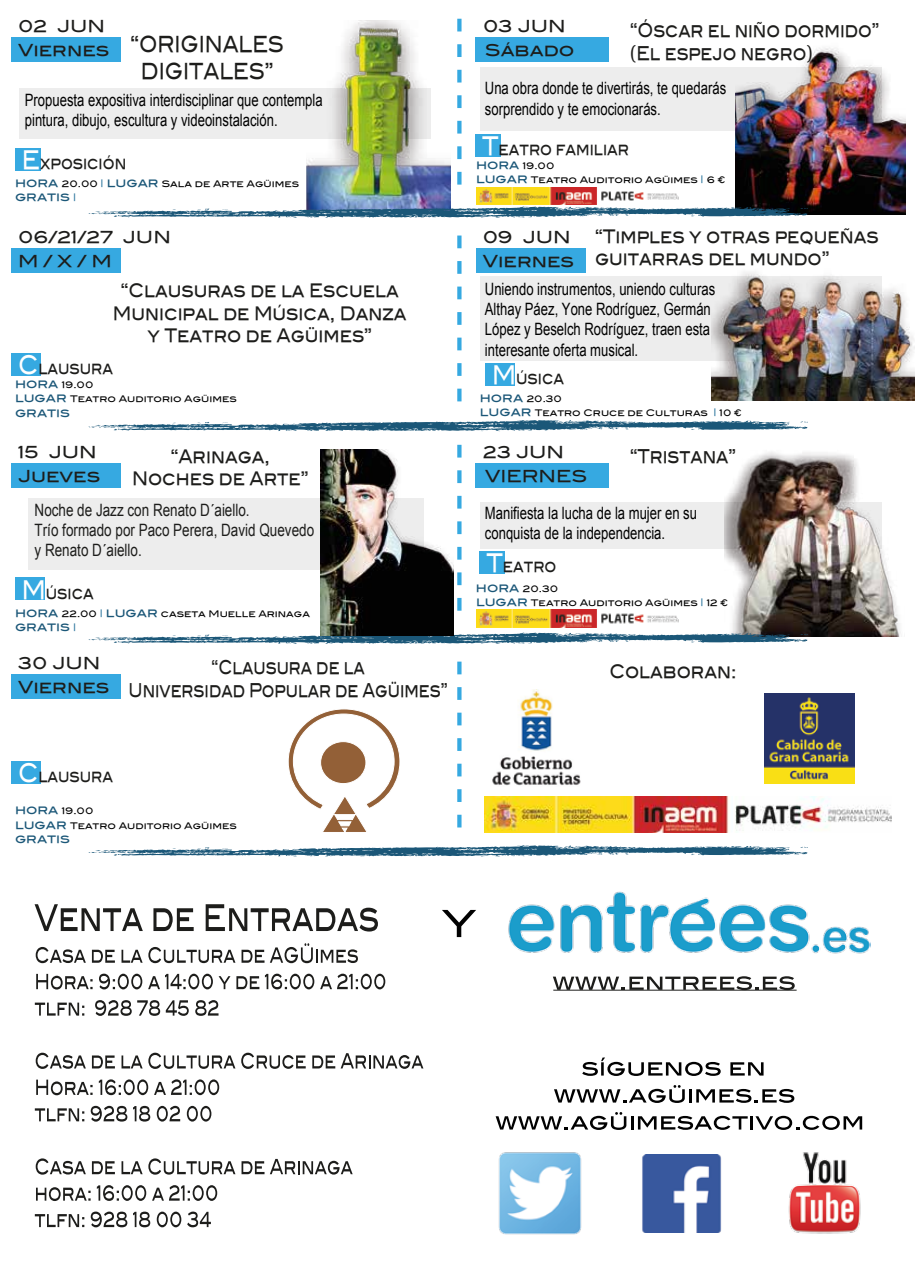
<style>
.page{position:relative;width:915px;height:1276px;background:#fff}
.page>*{position:absolute;margin:0;border:0;box-sizing:border-box;transform-origin:0 0}
.t1{font:500 22.05px/26.4px "Blair Md ITCTT";color:#1d1d1b;text-align:center;scale:.76 1}
.t2{font:500 18.9px "Blair Md ITCTT";color:#1d1d1b;scale:.77 1}
.t3{font:500 18.9px/22.8px "Blair Md ITCTT";color:#1d1d1b;text-align:center;scale:.71 1}
.t4{font:500 18.45px/22.2px "Blair Md ITCTT";color:#1d1d1b;text-align:center;scale:.81 1}
.t5{font:16.95px/20.4px "Arial";color:#010101;scale:.77 1}
.t6{font:16.95px/20.4px "Arial";color:#1d1d1b;scale:.79 1}
.t7{font:500 16.5px/24px "Blair Md ITCTT";color:#1d1d1b}
.t8{font:500 16.5px "Blair Md ITCTT";color:#1d1d1b;scale:.76 1}
.t9{font:500 12px "Blair Md ITCTT";color:#1b5778}
.t10{font:500 9px/14.4px "Blair Md ITCTT";color:#010101}
.s1{font-size:25.5px;color:#fff}
.s2{font-size:12px;color:#1b5778}
.s3{font-size:10.5px;color:#387da3}
</style>
<div class="page">
<div style="left:19px;top:89px;width:412px;height:50px;background:#ededed"></div>
<img style="left:306px;top:20px;width:144px;height:186px">
<div style="left:479px;top:502px;width:402px;height:47px;background:#ededed"></div>
<img style="left:724px;top:452px;width:177px;height:184px">
<div style="left:479px;top:68px;width:402px;height:63px;background:#ededed"></div>
<img style="left:735px;top:47px;width:170px;height:167px">
<div style="left:15px;top:148px;width:25px;height:22px;background:#36a9e1"></div>
<svg style="left:442px;top:910px;width:34px;height:27px"></svg>
<svg style="left:553px;top:976px;width:241px;height:14px"></svg>
<svg style="left:582px;top:1057px;width:138px;height:19px"></svg>
<svg style="left:730px;top:1062px;width:33px;height:13px"></svg>
<svg style="left:554px;top:1085px;width:240px;height:18px"></svg>
<svg style="left:495px;top:1112px;width:366px;height:18px"></svg>
<svg style="left:35px;top:904px;width:108px;height:27px"></svg>
<svg style="left:153px;top:908px;width:41px;height:23px"></svg>
<svg style="left:205px;top:904px;width:173px;height:27px"></svg>
<svg style="left:36px;top:947px;width:50px;height:16px"></svg>
<svg style="left:92px;top:949px;width:23px;height:13px"></svg>
<svg style="left:121px;top:949px;width:21px;height:13px"></svg>
<svg style="left:148px;top:947px;width:87px;height:16px"></svg>
<svg style="left:241px;top:949px;width:23px;height:13px"></svg>
<svg style="left:270px;top:943px;width:88px;height:20px"></svg>
<svg style="left:36px;top:974px;width:57px;height:15px"></svg>
<svg style="left:99px;top:973px;width:43px;height:16px"></svg>
<svg style="left:148px;top:973px;width:82px;height:16px"></svg>
<svg style="left:236px;top:976px;width:23px;height:13px"></svg>
<svg style="left:265px;top:973px;width:49px;height:16px"></svg>
<svg style="left:320px;top:973px;width:65px;height:16px"></svg>
<svg style="left:35px;top:1002px;width:49px;height:13px"></svg>
<svg style="left:95px;top:1000px;width:65px;height:16px"></svg>
<svg style="left:166px;top:1000px;width:23px;height:16px"></svg>
<svg style="left:195px;top:1000px;width:23px;height:16px"></svg>
<svg style="left:36px;top:1052px;width:50px;height:17px"></svg>
<svg style="left:92px;top:1055px;width:23px;height:13px"></svg>
<svg style="left:121px;top:1055px;width:21px;height:13px"></svg>
<svg style="left:148px;top:1052px;width:87px;height:17px"></svg>
<svg style="left:241px;top:1052px;width:64px;height:17px"></svg>
<svg style="left:312px;top:1053px;width:111px;height:16px"></svg>
<svg style="left:36px;top:1079px;width:57px;height:16px"></svg>
<svg style="left:99px;top:1079px;width:49px;height:16px"></svg>
<svg style="left:154px;top:1079px;width:65px;height:16px"></svg>
<svg style="left:35px;top:1108px;width:49px;height:13px"></svg>
<svg style="left:91px;top:1105px;width:36px;height:16px"></svg>
<svg style="left:133px;top:1106px;width:17px;height:15px"></svg>
<svg style="left:157px;top:1105px;width:23px;height:16px"></svg>
<svg style="left:187px;top:1106px;width:24px;height:15px"></svg>
<svg style="left:36px;top:1158px;width:50px;height:16px"></svg>
<svg style="left:92px;top:1161px;width:23px;height:13px"></svg>
<svg style="left:121px;top:1161px;width:21px;height:13px"></svg>
<svg style="left:148px;top:1158px;width:87px;height:16px"></svg>
<svg style="left:241px;top:1161px;width:23px;height:13px"></svg>
<svg style="left:270px;top:1159px;width:82px;height:15px"></svg>
<svg style="left:36px;top:1187px;width:55px;height:14px"></svg>
<svg style="left:97px;top:1185px;width:49px;height:16px"></svg>
<svg style="left:152px;top:1185px;width:65px;height:16px"></svg>
<svg style="left:35px;top:1214px;width:49px;height:13px"></svg>
<svg style="left:91px;top:1211px;width:36px;height:16px"></svg>
<svg style="left:133px;top:1211px;width:17px;height:16px"></svg>
<svg style="left:157px;top:1211px;width:24px;height:16px"></svg>
<svg style="left:187px;top:1211px;width:24px;height:16px"></svg>
<div style="left:28px;top:498px;width:395px;height:71px;background:#ededed"></div>
<div style="left:11px;top:463px;width:110px;height:25px;background:#36a9e1"></div>
<svg style="left:88px;top:632px;width:720px;height:12px"></svg>
<svg style="left:88px;top:420px;width:720px;height:11px"></svg>
<svg style="left:88px;top:845px;width:720px;height:11px"></svg>
<div style="left:11px;top:674px;width:110px;height:24px;background:#36a9e1"></div>
<div style="left:475px;top:463px;width:134px;height:25px;background:#36a9e1"></div>
<div style="left:485px;top:363px;width:30px;height:22px;background:#36a9e1"></div>
<div style="left:15px;top:578px;width:30px;height:22px;background:#36a9e1"></div>
<svg style="left:457px;top:445px;width:4px;height:166px"></svg>
<svg style="left:457px;top:661px;width:4px;height:167px"></svg>
<div style="left:479px;top:277px;width:402px;height:84px;background:#ededed"></div>
<div style="left:11px;top:37px;width:110px;height:25px;background:#36a9e1"></div>
<svg style="left:88px;top:206px;width:720px;height:12px"></svg>
<div style="left:11px;top:248px;width:110px;height:25px;background:#36a9e1"></div>
<div style="left:476px;top:248px;width:109px;height:25px;background:#36a9e1"></div>
<div style="left:475px;top:37px;width:134px;height:25px;background:#36a9e1"></div>
<div style="left:11px;top:353px;width:30px;height:23px;background:#36a9e1"></div>
<div style="left:11px;top:761px;width:30px;height:22px;background:#36a9e1"></div>
<div style="left:475px;top:134px;width:25px;height:23px;background:#36a9e1"></div>
<div style="left:479px;top:551px;width:25px;height:23px;background:#36a9e1"></div>
<svg style="left:457px;top:19px;width:4px;height:166px"></svg>
<svg style="left:457px;top:235px;width:4px;height:167px"></svg>
<img style="left:476px;top:187px;width:202px;height:18px">
<img style="left:476px;top:610px;width:202px;height:18px">
<img style="left:485px;top:796px;width:406px;height:36px">
<img style="left:710px;top:272px;width:204px;height:128px">
<img style="left:320px;top:450px;width:133px;height:185px">
<img style="left:764px;top:694px;width:89px;height:90px">
<img style="left:492px;top:690px;width:89px;height:96px">
<svg style="left:288px;top:709px;width:112px;height:123px"></svg>
<img style="left:508px;top:891px;width:362px;height:63px">
<img style="left:498px;top:1152px;width:84px;height:83px">
<img style="left:642px;top:1154px;width:80px;height:78px">
<img style="left:788px;top:1152px;width:73px;height:82px">
<p class="t2" style="left:629px;top:15px;width:325px">“Óscar el niño dormido”</p>
<p class="t7" style="left:18px;top:12px;width:89px">02 JUN</p>
<p class="t7" style="left:483px;top:12px;width:93px">03 JUN<br>Sábado</p>
<h1 class="t1" style="left:130px;top:29px;width:203px">“ORIGINALES<br>DIGITALES”</h1>
<p class="t7" style="left:18px;top:36px;width:93px">Viernes</p>
<p class="t2" style="left:629px;top:38px;width:239px">(El espejo negro)</p>
<p class="t5" style="left:25px;top:90px;width:388px">Propuesta expositiva interdisciplinar que contempla pintura, dibujo, escultura y videoinstalación.</p>
<p class="t8" style="left:22px;top:150px;width:139px"><span class="s1">E</span>xposición</p>
<p class="t10" style="left:15px;top:175px;width:285px"><span class="s2">hora</span> 20.00 <span class="s3">|</span> <span class="s2">lugar</span> Sala de Arte Agüimes</p>
<p class="t9" style="left:15px;top:187px;width:63px">gratis <span class="s3">|</span></p>
<p class="t5" style="left:484px;top:78px;width:315px">Una obra donde te divertirás, te quedarás sorprendido y te emocionarás.</p>
<p class="t8" style="left:482px;top:136px;width:195px"><span class="s1">T</span>eatro familiar</p>
<p class="t10" style="left:476px;top:157px;width:250px"><span class="s2">hora</span> 19.00<br><span class="s2">lugar</span> Teatro Auditorio Agüimes <span class="s3">|</span> 6 €</p>
<p class="t7" style="left:18px;top:223px;width:154px">06/21/27 JUN<br>M / X / M</p>
<p class="t7" style="left:482px;top:223px;width:93px">09 JUN<br>Viernes</p>
<p class="t4" style="left:594px;top:223px;width:351px;text-align:left">“Timples y otras pequeñas guitarras del mundo”</p>
<p class="t4" style="left:113px;top:278px;width:364px">“Clausuras de la Escuela<br>Municipal de Música, Danza y Teatro de Agüimes”</p>
<p class="t8" style="left:18px;top:355px;width:126px"><span class="s1">C</span>lausura</p>
<p class="t10" style="left:15px;top:377px;width:223px"><span class="s2">hora</span> 19.00<br><span class="s2">lugar</span> Teatro Auditorio Agüimes</p>
<p class="t9" style="left:15px;top:403px;width:56px">gratis</p>
<p class="t7" style="left:18px;top:438px;width:80px">15 JUN</p>
<p class="t4" style="left:132px;top:443px;width:219px">“Arinaga,<br>Noches de Arte”</p>
<p class="t7" style="left:18px;top:462px;width:84px">Jueves</p>
<p class="t5" style="left:484px;top:279px;width:300px">Uniendo instrumentos, uniendo culturas Althay Páez, Yone Rodríguez, Germán López y Beselch Rodríguez, traen esta interesante oferta musical.</p>
<p class="t8" style="left:492px;top:364px;width:96px"><span class="s1">M</span>úsica</p>
<p class="t10" style="left:479px;top:390px;width:263px"><span class="s2">hora</span> 20.30<br><span class="s2">lugar</span> Teatro Cruce de Culturas <span class="s3">|</span> 10 €</p>
<p class="t7" style="left:483px;top:438px;width:105px">23 JUN<br>VIERNES</p>
<p class="t2" style="left:629px;top:441px;width:139px">“Tristana”</p>
<p class="t6" style="left:35px;top:499px;width:355px">Noche de Jazz con Renato D´aiello.<br>Trío formado por Paco Perera, David Quevedo y Renato D´aiello.</p>
<p class="t5" style="left:484px;top:503px;width:277px">Manifiesta la lucha de la mujer en su conquista de la independencia.</p>
<p class="t8" style="left:486px;top:553px;width:94px"><span class="s1">T</span>eatro</p>
<p class="t8" style="left:22px;top:579px;width:96px"><span class="s1">M</span>úsica</p>
<p class="t10" style="left:15px;top:605px;width:296px"><span class="s2">hora</span> 22.00 <span class="s3">|</span> <span class="s2">lugar</span> caseta Muelle Arinaga</p>
<p class="t9" style="left:15px;top:617px;width:63px">gratis <span class="s3">|</span></p>
<p class="t10" style="left:476px;top:580px;width:253px"><span class="s2">hora</span> 20.30<br><span class="s2">lugar</span> Teatro Auditorio Agüimes <span class="s3">|</span> 12 €</p>
<p class="t7" style="left:18px;top:649px;width:93px">30 JUN<br>Viernes</p>
<p class="t3" style="left:128px;top:654px;width:451px">“Clausura de la<br>Universidad Popular de Agüimes”</p>
<p class="t4" style="left:609px;top:658px;width:158px">Colaboran:</p>
<p class="t8" style="left:18px;top:762px;width:126px"><span class="s1">C</span>lausura</p>
<p class="t10" style="left:15px;top:802px;width:223px"><span class="s2">hora</span> 19.00<br><span class="s2">lugar</span> Teatro Auditorio Agüimes</p>
<p class="t9" style="left:15px;top:829px;width:56px">gratis</p>
</div>
